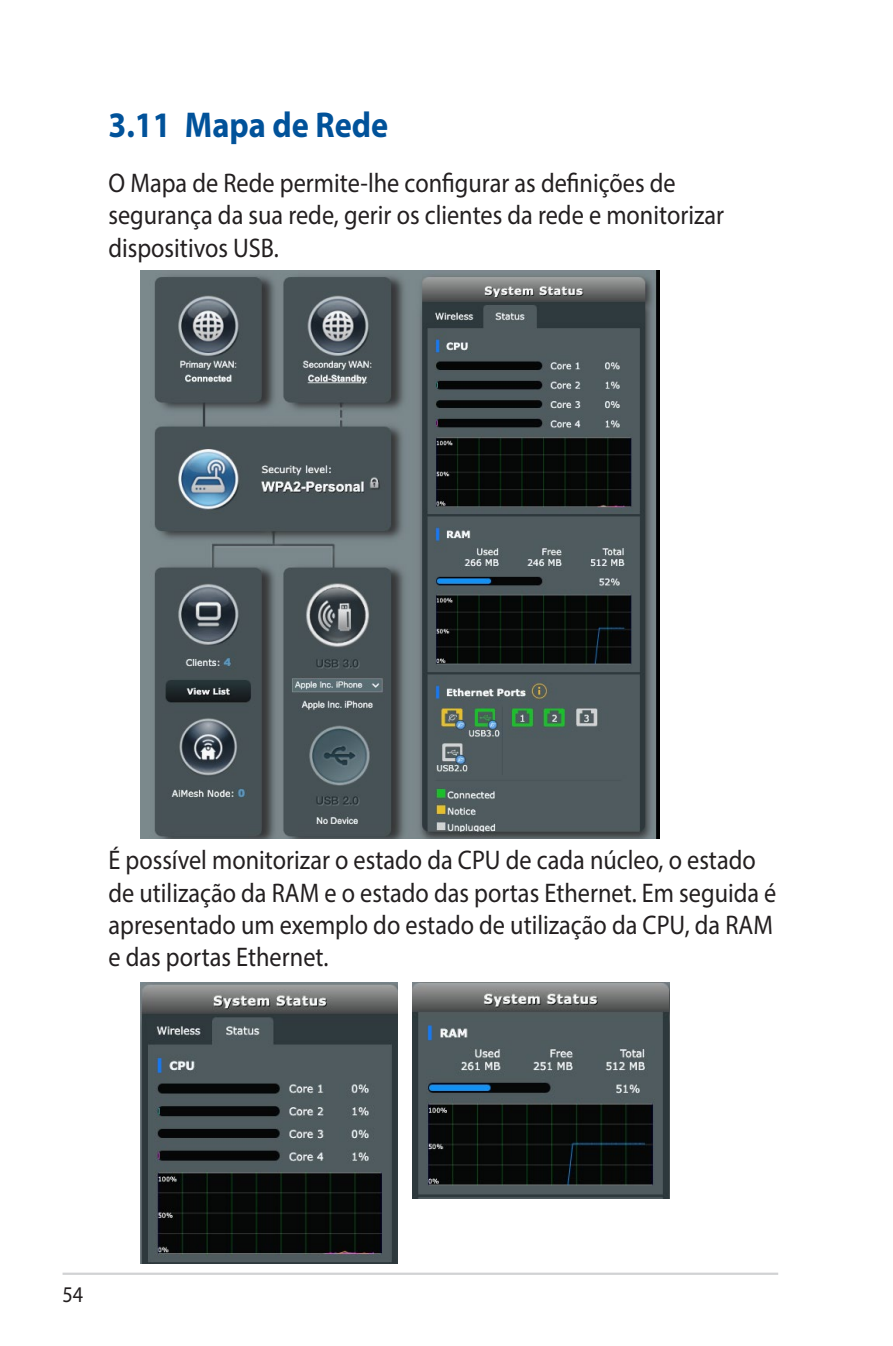
<style>
.page{position:relative;width:893px;height:1346px;background:#fff}
.page>*{position:absolute;margin:0;border:0;box-sizing:border-box;transform-origin:0 0}
.t1{font:700 36px "Myriad Pro";color:#01529a;scale:.9 1}
.t2{font:27px/32.4px "Myriad Pro";color:#231f20;scale:.9 1}
.t3{font:22.5px "Myriad Pro";color:#231f20;scale:.9 1}
</style>
<div class="page">
<hr style="left:63px;top:1272px;width:715px;height:3px;background:#d1d2d4">
<img style="left:140px;top:271px;width:520px;height:567px">
<img style="left:140px;top:982px;width:257px;height:281px">
<img style="left:413px;top:982px;width:257px;height:217px">
<h1 class="t1" style="left:108px;top:102px;width:312px">3.11 Mapa de Rede</h1>
<p class="t2" style="left:108px;top:166px;width:686px">O Mapa de Rede permite-lhe configurar as definições de segurança da sua rede, gerir os clientes da rede e monitorizar dispositivos USB.</p>
<p class="t2" style="left:108px;top:843px;width:744px">É possível monitorizar o estado da CPU de cada núcleo, o estado de utilização da RAM e o estado das portas Ethernet. Em seguida é apresentado um exemplo do estado de utilização da CPU, da RAM e das portas Ethernet.</p>
<p class="t3" style="left:63px;top:1281px;width:25px">54</p>
</div>
